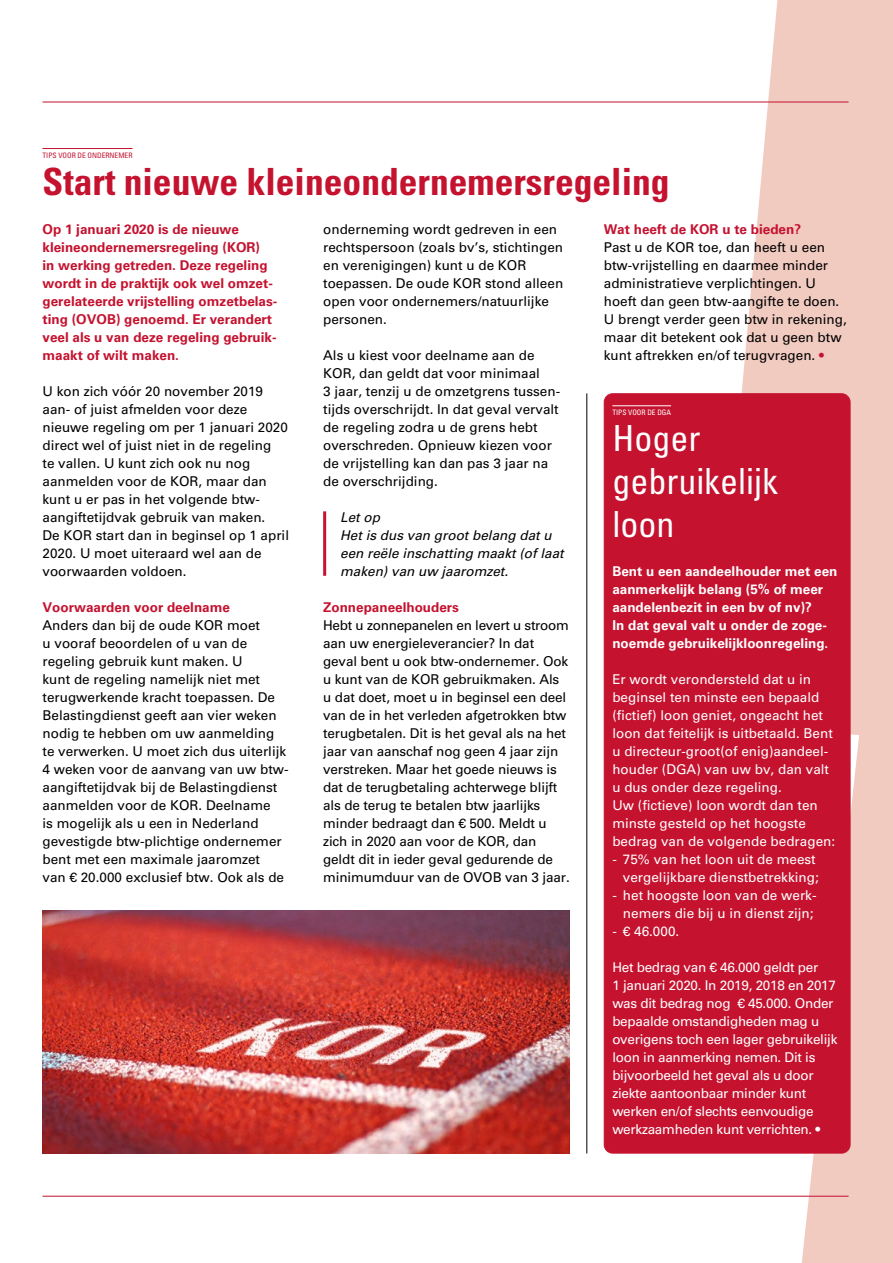
<style>
.page{position:relative;width:893px;height:1263px;background:#fff}
.page>*{position:absolute;margin:0;border:0;box-sizing:border-box;transform-origin:0 0}
.t1{font:700 condensed 37.5px "Univers LT Std";color:#c4122f}
.t2{font:condensed 36px/43.2px "Univers LT Std";color:#fff}
.t3{font:13.5px/18px "Univers LT Std";color:#000}
.t4{font:13.5px/18px "Univers LT Std";color:#fff}
.t5{font:700 13.5px/18px "Univers LT Std";color:#c4122f}
.t6{font:13.5px/18px "Univers LT Std";letter-spacing:-.02em;color:#fff}
.t7{font:700 13.5px/18px "Univers LT Std";color:#fff}
.t8{font:italic 13.5px/18px "Univers LT Std";color:#000}
.t9{font:condensed 7.5px "Univers LT Std";color:#c4122f}
.t10{font:condensed 7.5px "Univers LT Std";color:#fff}
.s1{color:#c4122f}
</style>
<div class="page">
<svg style="left:711px;top:0;width:182px;height:1263px;fill:#f1cac0"></svg>
<hr style="left:0;top:0;width:1px;height:1263px;background:#dde5e9">
<hr style="left:43px;top:1196px;width:806px;height:1px;background:#c4122f">
<hr style="left:43px;top:102px;width:806px;height:1px;background:#c4122f">
<div style="left:604px;top:394px;width:246px;height:759px;background:#c4122f;border-radius:9px"></div>
<div style="left:604px;top:393px;width:246px;height:760px;border:1px solid #c4122f;border-radius:9px"></div>
<hr style="left:43px;top:148px;width:90px;height:1px;background:#c4122f">
<hr style="left:586px;top:393px;width:1px;height:760px;background:#000">
<hr style="left:612px;top:405px;width:59px;height:1px;background:#fff">
<hr style="left:323px;top:511px;width:3px;height:65px;background:#c4122f">
<img style="left:43px;top:911px;width:527px;height:242px">
<p class="t9" style="left:43px;top:150px;width:92px">TIPS VOOR DE ONDERNEMER</p>
<h1 class="t1" style="left:43px;top:159px;width:629px">Start nieuwe kleineondernemersregeling</h1>
<p class="t5" style="left:43px;top:220px;width:236px">Op 1 januari 2020 is de nieuwe kleineondernemersregeling (KOR)<br>in werking getreden. Deze regeling wordt in de praktijk ook wel omzet&shy;gerelateerde vrijstelling omzetbelas&shy;ting (OVOB) genoemd. Er verandert veel als u van deze regeling gebruik&shy;maakt of wilt maken.</p>
<p class="t3" style="left:43px;top:382px;width:248px">U kon zich vóór 20 november 2019 aan- of juist afmelden voor deze nieuwe regeling om per 1 januari 2020 direct wel of juist niet in de regeling<br>te vallen. U kunt zich ook nu nog aanmelden voor de KOR, maar dan kunt u er pas in het volgende btw&shy;aangiftetijdvak gebruik van maken.<br>De KOR start dan in beginsel op 1 april<br>2020. U moet uiteraard wel aan de voorwaarden voldoen.</p>
<p class="t5" style="left:43px;top:598px;width:189px">Voorwaarden voor deelname</p>
<p class="t3" style="left:43px;top:616px;width:248px">Anders dan bij de oude KOR moet<br>u vooraf beoordelen of u van de regeling gebruik kunt maken. U<br>kunt de regeling namelijk niet met terugwerkende kracht toepassen. De Belastingdienst geeft aan vier weken nodig te hebben om uw aanmelding te verwerken. U moet zich dus uiterlijk 4 weken voor de aanvang van uw btw&shy;aangiftetijdvak bij de Belastingdienst aanmelden voor de KOR. Deelname<br>is mogelijk als u een in Nederland gevestigde btw-plichtige ondernemer bent met een maximale jaaromzet<br>van € 20.000 exclusief btw. Ook als de</p>
<p class="t3" style="left:323px;top:220px;width:242px">onderneming wordt gedreven in een rechtspersoon (zoals bv’s, stichtingen en verenigingen) kunt u de KOR toepassen. De oude KOR stond alleen open voor ondernemers/natuurlijke personen.</p>
<p class="t3" style="left:323px;top:346px;width:239px">Als u kiest voor deelname aan de KOR, dan geldt dat voor minimaal<br>3 jaar, tenzij u de omzetgrens tussen&shy;tijds overschrijdt. In dat geval vervalt de regeling zodra u de grens hebt overschreden. Opnieuw kiezen voor de vrijstelling kan dan pas 3 jaar na de overschrijding.</p>
<p class="t8" style="left:340px;top:508px;width:225px">Let op<br>Het is dus van groot belang dat u een reële inschatting maakt (of laat maken) van uw jaaromzet.</p>
<p class="t5" style="left:323px;top:598px;width:137px">Zonnepaneelhouders</p>
<p class="t3" style="left:323px;top:616px;width:248px">Hebt u zonnepanelen en levert u stroom aan uw energieleverancier? In dat geval bent u ook btw-ondernemer. Ook u kunt van de KOR gebruikmaken. Als u dat doet, moet u in beginsel een deel van de in het verleden afgetrokken btw terugbetalen. Dit is het geval als na het jaar van aanschaf nog geen 4 jaar zijn verstreken. Maar het goede nieuws is dat de terugbetaling achterwege blijft als de terug te betalen btw jaarlijks minder bedraagt dan € 500. Meldt u zich in 2020 aan voor de KOR, dan geldt dit in ieder geval gedurende de minimumduur van de OVOB van 3 jaar.</p>
<p class="t5" style="left:604px;top:220px;width:199px">Wat heeft de KOR u te bieden?</p>
<p class="t3" style="left:604px;top:238px;width:245px">Past u de KOR toe, dan heeft u een btw-vrijstelling en daarmee minder administratieve verplichtingen. U hoeft dan geen btw-aangifte te doen.<br>U brengt verder geen btw in rekening, maar dit betekent ook dat u geen btw kunt aftrekken en/of terugvragen. <span class="s1">•</span></p>
<p class="t10" style="left:612px;top:407px;width:60px">TIPS VOOR DE DGA</p>
<h2 class="t2" style="left:612px;top:416px;width:167px">Hoger gebruikelijk loon</h2>
<p class="t7" style="left:612px;top:562px;width:227px">Bent u een aandeelhouder met een aanmerkelijk belang (5% of meer aandelenbezit in een bv of nv)?<br>In dat geval valt u onder de zoge&shy;noemde gebruikelijkloonregeling.</p>
<p class="t4" style="left:612px;top:670px;width:224px">Er wordt verondersteld dat u in beginsel ten minste een bepaald (fictief) loon geniet, ongeacht het loon dat feitelijk is uitbetaald. Bent u directeur-groot(of enig)aandeel&shy;houder (DGA) van uw bv, dan valt u dus onder deze regeling.<br>Uw (fictieve) loon wordt dan ten minste gesteld op het hoogste bedrag van de volgende bedragen:</p>
<p class="t4" style="left:612px;top:850px;width:208px;text-align:right">- 75% van het loon uit de meest vergelijkbare dienstbetrekking;</p>
<p class="t4" style="left:612px;top:886px;width:206px;text-align:center">- het hoogste loon van de werk&shy;nemers die bij u in dienst zijn;</p>
<p class="t4" style="left:612px;top:922px;width:68px">- € 46.000.</p>
<p class="t6" style="left:612px;top:958px;width:227px">Het bedrag van € 46.000 geldt per<br>1 januari 2020. In 2019, 2018 en 2017 was dit bedrag nog € 45.000. Onder bepaalde omstandigheden mag u overigens toch een lager gebruikelijk loon in aanmerking nemen. Dit is bijvoorbeeld het geval als u door ziekte aantoonbaar minder kunt werken en/of slechts eenvoudige werkzaamheden kunt verrichten. •</p>
</div>
